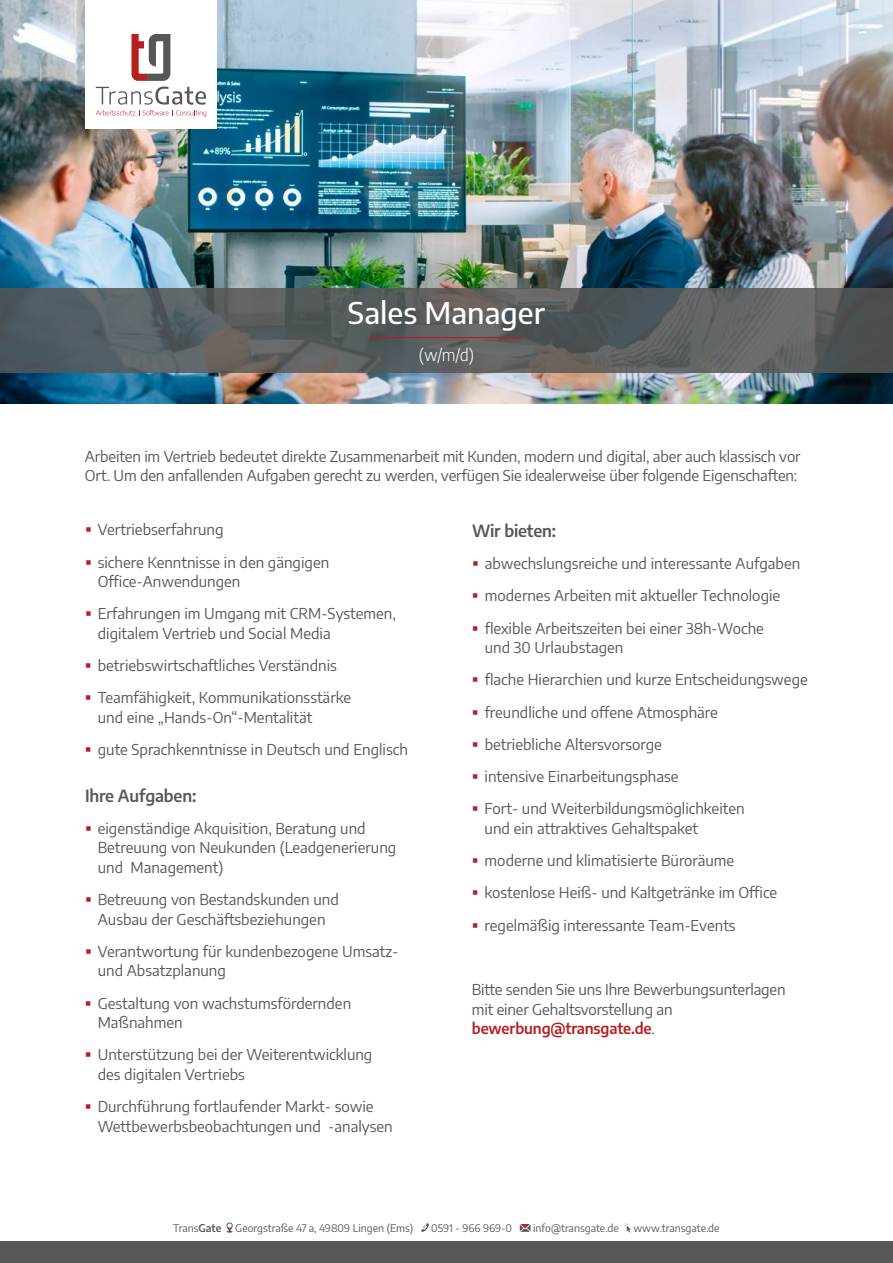
<style>
.page{position:relative;width:893px;height:1263px;background:#fff}
.page>*{position:absolute;margin:0;border:0;box-sizing:border-box;transform-origin:0 0}
.t1{font:500 30px "Encode Sans";color:#fff}
.t2{font:600 16.5px "Encode Sans";letter-spacing:-.01em;color:#575756}
.t3{font:300 16.5px "Encode Sans";color:#fff}
.t4{font:15px/32.2px "Encode Sans";color:#575756}
.t5{font:10.5px "Encode Sans";color:#575756}
.s1{font-weight:600;color:#b51f1f}
.s2{font-weight:600}
</style>
<div class="page">
<img style="left:0;top:0;width:893px;height:404px">
<div style="left:0;top:1242px;width:893px;height:21px;background:#575756"></div>
<svg style="left:0;top:288px;width:893px;height:85px;background:#595d5f"></svg>
<hr style="left:369px;top:337px;width:155px;height:1px;background:#b51f1f">
<div style="left:85px;top:0;width:132px;height:128px;background:#fff"></div>
<svg style="left:226px;top:1222px;width:7px;height:10px"></svg>
<svg style="left:421px;top:1223px;width:8px;height:9px"></svg>
<svg style="left:520px;top:1224px;width:11px;height:8px"></svg>
<svg style="left:624px;top:1223px;width:7px;height:9px"></svg>
<svg style="left:131px;top:34px;width:39px;height:47px"></svg>
<svg style="left:96px;top:87px;width:110px;height:30px"></svg>
<h1 class="t1" style="left:348px;top:291px;width:199px">Sales Manager</h1>
<p class="t3" style="left:419px;top:344px;width:57px">(w/m/d)</p>
<p class="t4" style="left:85px;top:446px;width:717px;line-height:19.5px">Arbeiten im Vertrieb bedeutet direkte Zusammenarbeit mit Kunden, modern und digital, aber auch klassisch vor<br>Ort. Um den anfallenden Aufgaben gerecht zu werden, verfügen Sie idealerweise über folgende Eigenschaften:</p>
<p class="t2" style="left:472px;top:519px;width:86px">Wir bieten:</p>
<p class="t4" style="left:485px;top:547px;width:317px">abwechslungsreiche und interessante Aufgaben modernes Arbeiten mit aktueller Technologie flexible Arbeitszeiten bei einer 38h-Woche</p>
<p class="t4" style="left:485px;top:631px;width:325px">und 30 Urlaubstagen<br>flache Hierarchien und kurze Entscheidungswege freundliche und offene Atmosphäre<br>betriebliche Altersvorsorge<br>intensive Einarbeitungsphase<br>Fort- und Weiterbildungsmöglichkeiten</p>
<p class="t4" style="left:485px;top:811px;width:294px">und ein attraktives Gehaltspaket<br>moderne und klimatisierte Büroräume kostenlose Heiß- und Kaltgetränke im Office regelmäßig interessante Team-Events</p>
<p class="t4" style="left:98px;top:513px;width:233px">Vertriebserfahrung<br>sichere Kenntnisse in den gängigen</p>
<p class="t4" style="left:98px;top:565px;width:300px">Office-Anwendungen<br>Erfahrungen im Umgang mit CRM-Systemen,</p>
<p class="t4" style="left:98px;top:616px;width:255px">digitalem Vertrieb und Social Media betriebswirtschaftliches Verständnis<br>Teamfähigkeit, Kommunikationsstärke</p>
<p class="t4" style="left:98px;top:700px;width:312px">und eine „Hands-On“-Mentalität<br>gute Sprachkenntnisse in Deutsch und Englisch</p>
<p class="t2" style="left:85px;top:783px;width:113px">Ihre Aufgaben:</p>
<p class="t4" style="left:98px;top:818px;width:300px;line-height:19.5px">eigenständige Akquisition, Beratung und<br>Betreuung von Neukunden (Leadgenerierung und Management)</p>
<p class="t4" style="left:98px;top:889px;width:243px;line-height:19.5px">Betreuung von Bestandskunden und<br>Ausbau der Geschäftsbeziehungen</p>
<p class="t4" style="left:98px;top:941px;width:302px;line-height:19.5px">Verantwortung für kundenbezogene Umsatz&shy;und Absatzplanung</p>
<p class="t4" style="left:98px;top:993px;width:255px;line-height:19.5px">Gestaltung von wachstumsfördernden<br>Maßnahmen</p>
<p class="t4" style="left:98px;top:1044px;width:276px;line-height:19.5px">Unterstützung bei der Weiterentwicklung des digitalen Vertriebs</p>
<p class="t4" style="left:98px;top:1096px;width:296px;line-height:19.5px">Durchführung fortlaufender Markt- sowie<br>Wettbewerbsbeobachtungen und -analysen</p>
<p class="t4" style="left:472px;top:979px;width:315px;line-height:19.5px">Bitte senden Sie uns Ihre Bewerbungsunterlagen mit einer Gehaltsvorstellung an <span class="s1">bewerbung@transgate.de</span>.</p>
<p class="t5" style="left:173px;top:1220px;width:50px">Trans<span class="s2">Gate</span></p>
<p class="t5" style="left:235px;top:1220px;width:180px">Georgstraße 47 a, 49809 Lingen (Ems)</p>
<p class="t5" style="left:431px;top:1220px;width:82px">0591 - 966 969-0</p>
<p class="t5" style="left:533px;top:1220px;width:87px">info@transgate.de</p>
<p class="t5" style="left:633px;top:1220px;width:88px">www.transgate.de</p>
</div>
